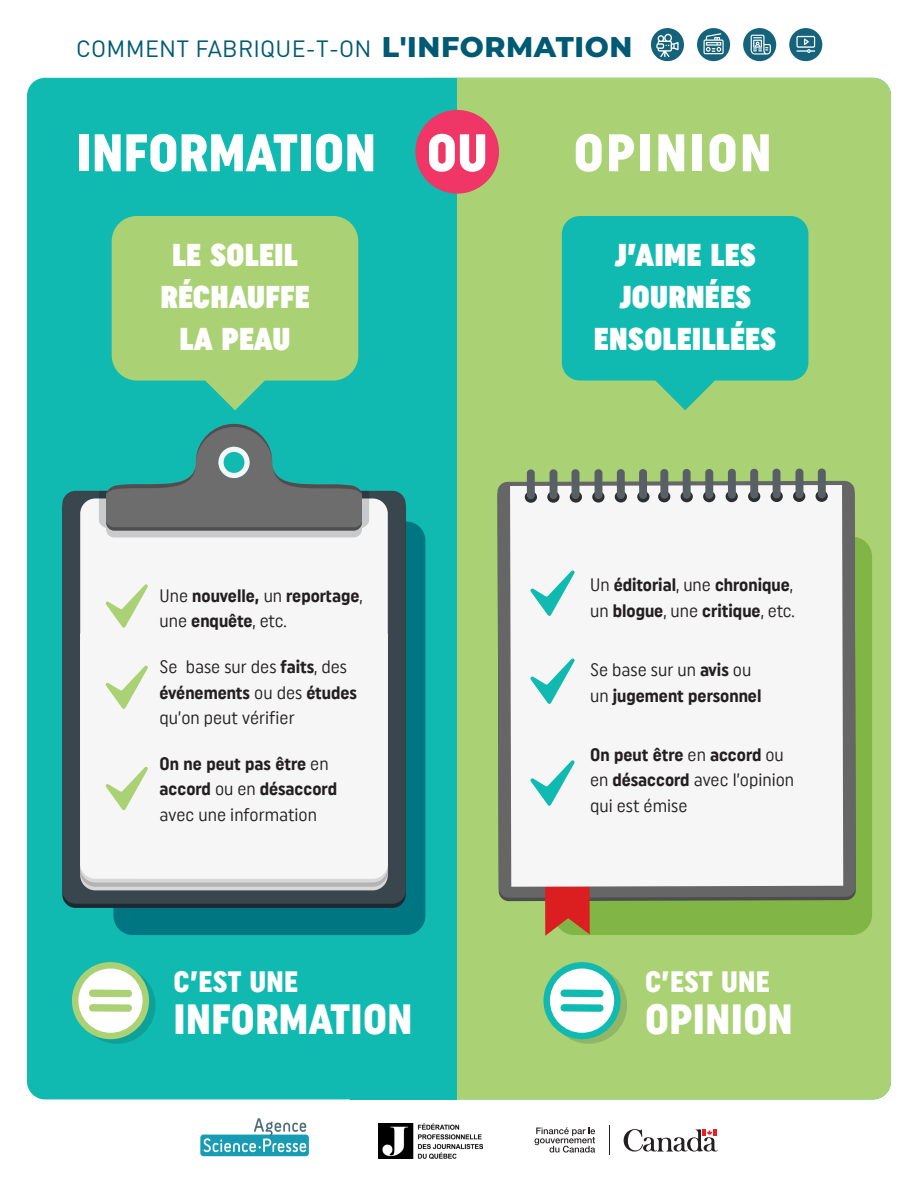
<style>
.page{position:relative;width:918px;height:1188px;background:#fff}
.page>*{position:absolute;margin:0;border:0;box-sizing:border-box;transform-origin:0 0}
.Titre_3{font:52.8px "Uniform Condensed 3";letter-spacing:.01em;color:#fff}
.Titre_3-2{font:52.8px "Uniform Condensed 3";letter-spacing:.05em;color:#fff}
.Titre_3-3{font:42.15px "Uniform Condensed 3";letter-spacing:.01em;color:#fff}
.t1{font:31.5px/42px "Uniform Condensed 5";letter-spacing:.01em;color:#fff;text-align:center}
.Titre_3-4{font:29.4px "Uniform Condensed 3";letter-spacing:.01em;color:#fff}
.t2{font:800 28.5px "Montserrat";letter-spacing:.02em;color:#005a74}
.t3{font:23.25px "DINOT";letter-spacing:.01em;color:#005a74}
.t4{font:18px/25.5px "Uniform Condensed 4";color:#231f20}
.t5{font:18px/25.5px "Uniform Condensed 6";color:#231f20}
.s1{font-family:"Uniform Condensed 6"}
.s2{font-family:"Uniform Condensed 4"}
</style>
<div class="page">
<div style="left:27px;top:78px;width:864px;height:1021px;background:#10bab1;border-radius:18px"></div>
<div style="left:414px;top:78px;width:477px;height:1021px;background:#aad274;border-radius:18px"></div>
<div style="left:351px;top:78px;width:106px;height:1021px;background:#10bab1"></div>
<svg style="left:113px;top:521px;width:312px;height:414px;background:#02707d"></svg>
<div style="left:554px;top:537px;width:318px;height:398px;background:#81b646;border-radius:20px"></div>
<hr style="left:609px;top:1125px;width:1px;height:30px;background:#231f20">
<svg style="left:535px;top:1127px;width:60px;height:26px"></svg>
<svg style="left:623px;top:1129px;width:95px;height:23px"></svg>
<img style="left:379px;top:1124px;width:104px;height:35px">
<div style="left:200px;top:1135px;width:109px;height:21px;background:#179cb4;border-radius:3px"></div>
<svg style="left:204px;top:1118px;width:102px;height:34px"></svg>
<svg style="left:78px;top:967px;width:78px;height:77px"></svg>
<div style="left:72px;top:962px;width:77px;height:77px;background:#aad274;border-radius:50%"></div>
<div style="left:78px;top:969px;width:65px;height:64px;background:#fff;border-radius:50%"></div>
<div style="left:89px;top:990px;width:43px;height:7px;background:#aad274;border-radius:4px"></div>
<div style="left:89px;top:1004px;width:43px;height:8px;background:#aad274;border-radius:4px"></div>
<svg style="left:550px;top:967px;width:77px;height:77px"></svg>
<div style="left:543px;top:962px;width:78px;height:77px;background:#10bab1;border-radius:50%"></div>
<div style="left:550px;top:969px;width:64px;height:64px;background:#fff;border-radius:50%"></div>
<div style="left:561px;top:990px;width:43px;height:7px;background:#10bab1;border-radius:4px"></div>
<div style="left:561px;top:1004px;width:43px;height:8px;background:#10bab1;border-radius:4px"></div>
<svg style="left:205px;top:381px;width:59px;height:29px"></svg>
<div style="left:112px;top:216px;width:246px;height:165px;background:#aad274;border-radius:25px"></div>
<svg style="left:656px;top:381px;width:59px;height:29px"></svg>
<div style="left:562px;top:216px;width:246px;height:165px;background:#10bab1;border-radius:18px"></div>
<svg style="left:62px;top:491px;width:344px;height:413px;background:#4f5a5f"></svg>
<div style="left:80px;top:498px;width:308px;height:381px;background:#f6f6f6;border-radius:15px"></div>
<svg style="left:99px;top:424px;width:270px;height:113px"></svg>
<svg style="left:105px;top:584px;width:43px;height:44px"></svg>
<svg style="left:105px;top:665px;width:43px;height:44px"></svg>
<svg style="left:105px;top:766px;width:43px;height:45px"></svg>
<svg style="left:497px;top:481px;width:359px;height:417px;background:#686a65"></svg>
<svg style="left:545px;top:887px;width:45px;height:49px"></svg>
<div style="left:510px;top:485px;width:333px;height:402px;background:#f6f6f6"></div>
<svg style="left:521px;top:469px;width:309px;height:39px"></svg>
<svg style="left:530px;top:569px;width:45px;height:47px;background:#b7e5e3"></svg>
<svg style="left:530px;top:658px;width:45px;height:46px;background:#b6e5e2"></svg>
<svg style="left:530px;top:759px;width:45px;height:47px;background:#b7e5e3"></svg>
<div style="left:415px;top:110px;width:84px;height:84px;background:#ef3666;border-radius:50%"></div>
<svg style="left:697px;top:28px;width:33px;height:33px"></svg>
<svg style="left:704px;top:33px;width:20px;height:21px"></svg>
<svg style="left:706px;top:42px;width:15px;height:4px"></svg>
<div style="left:789px;top:28px;width:33px;height:33px;background:#14637b;border-radius:50%"></div>
<svg style="left:796px;top:36px;width:19px;height:17px"></svg>
<div style="left:651px;top:28px;width:33px;height:33px;background:#14637b;border-radius:50%"></div>
<svg style="left:656px;top:34px;width:23px;height:23px"></svg>
<div style="left:743px;top:28px;width:33px;height:33px;background:#14637b;border-radius:50%"></div>
<svg style="left:751px;top:35px;width:20px;height:20px"></svg>
<p class="t3" style="left:76px;top:32px;width:297px">COMMENT FABRIQUE-T-ON</p>
<p class="t2" style="left:382px;top:26px;width:252px">L'INFORMATION</p>
<p class="Titre_3" style="left:76px;top:121px;width:301px">INFORMATION</p>
<p class="Titre_3-2" style="left:574px;top:121px;width:199px">OPINION</p>
<p class="Titre_3" style="left:427px;top:121px;width:62px">OU</p>
<p class="t1" style="left:160px;top:233px;width:151px">LE SOLEIL<br>RÉCHAUFFE<br>LA PEAU</p>
<p class="t1" style="left:594px;top:233px;width:184px">J’AIME LES<br>JOURNÉES<br>ENSOLEILLÉES</p>
<p class="t4" style="left:160px;top:583px;width:205px"><span class="s1">Une</span> nouvelle, <span class="s1">un</span> reportage<span class="s1">, une</span> enquête<span class="s1">, etc.</span></p>
<p class="t5" style="left:160px;top:654px;width:199px">Se base sur des <span class="s2">faits</span>, des <span class="s2">événements</span> ou des <span class="s2">études </span>qu’on peut vérifier</p>
<p class="t4" style="left:160px;top:751px;width:179px">On ne peut pas être <span class="s1">en </span>accord <span class="s1">ou en</span> désaccord <span class="s1">avec une information</span></p>
<p class="Titre_3-4" style="left:173px;top:964px;width:126px">C’EST UNE</p>
<p class="Titre_3-3" style="left:173px;top:994px;width:240px">INFORMATION</p>
<p class="t4" style="left:590px;top:572px;width:206px"><span class="s1">Un</span> éditorial<span class="s1">, une</span> chronique<span class="s1">, un</span> blogue<span class="s1">, une</span> critique<span class="s1">, etc.</span></p>
<p class="t4" style="left:590px;top:657px;width:173px"><span class="s1">Se base sur un</span> avis <span class="s1">ou un</span> jugement personnel</p>
<p class="t5" style="left:590px;top:742px;width:206px"><span class="s2">On peut être</span> en <span class="s2">accord</span> ou en <span class="s2">désaccord</span> avec l’opinion qui est émise</p>
<p class="Titre_3-4" style="left:645px;top:964px;width:126px">C’EST UNE</p>
<p class="Titre_3-3" style="left:645px;top:994px;width:149px">OPINION</p>
</div>
